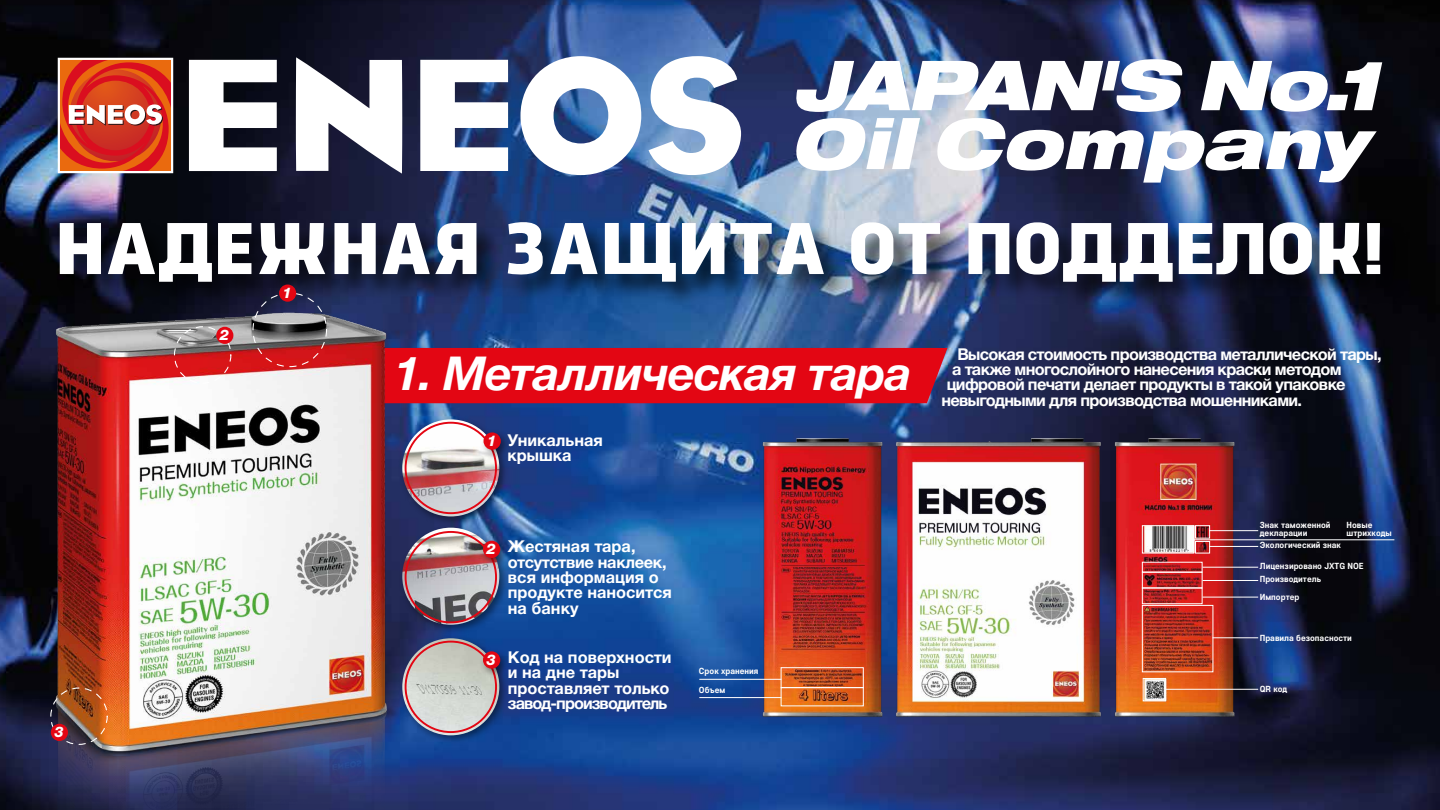
<style>
.page{position:relative;width:1440px;height:810px;background:#fff}
.page>*{position:absolute;margin:0;border:0;box-sizing:border-box;transform-origin:0 0}
.t1{font:800 72.9px "Norpeth E";color:#fff}
.t2{font:italic 700 46.95px "Helvetica Neue Cyr";letter-spacing:-.02em;color:#fff}
.t3{font:700 16.35px "Helvetica Neue Cyr";letter-spacing:-.04em;color:#fff}
.t4{font:700 16.35px/15.3px "Helvetica Neue Cyr";color:#fff}
.t5{font:700 16.35px/15.3px "Helvetica Neue Cyr";letter-spacing:-.02em;color:#fff}
.t6{font:italic 800 14.77px "Helvetica Neue Cyr";color:#fff}
.t7{font:italic 800 14.7px "Helvetica Neue Cyr";color:#fff}
.t8{font:700 8.77px/8.5px "Core Sans E 65";color:#fff}
</style>
<div class="page">
<img style="left:0;top:0;width:1440px;height:810px">
<div style="left:564px;top:348px;width:384px;height:55px;background:#e30613"></div>
<img style="left:49px;top:206px;width:1367px;height:119px">
<img style="left:10px;top:229px;width:430px;height:581px">
<div style="left:279px;top:285px;width:17px;height:17px;background:#e30613;border-radius:50%"></div>
<div style="left:174px;top:326px;width:57px;height:58px;border:1px dashed #fff;border-radius:50%"></div>
<div style="left:216px;top:327px;width:17px;height:17px;background:#e30613;border-radius:50%"></div>
<div style="left:50px;top:687px;width:58px;height:58px;border:1px dashed #fff;border-radius:50%"></div>
<div style="left:51px;top:724px;width:17px;height:17px;background:#e30613;border-radius:50%"></div>
<img style="left:286px;top:337px;width:278px;height:365px">
<img style="left:402px;top:419px;width:97px;height:97px;border-radius:49px">
<img style="left:352px;top:441px;width:231px;height:113px">
<img style="left:402px;top:528px;width:97px;height:97px;border-radius:49px">
<img style="left:321px;top:554px;width:285px;height:256px">
<img style="left:402px;top:638px;width:97px;height:97px;border-radius:49px">
<div style="left:405px;top:422px;width:92px;height:92px;border:2px solid #e30613;border-radius:50%"></div>
<div style="left:405px;top:531px;width:92px;height:92px;border:2px solid #e30613;border-radius:50%"></div>
<div style="left:405px;top:641px;width:92px;height:92px;border:2px solid #e30613;border-radius:50%"></div>
<img style="left:477px;top:426px;width:36px;height:36px">
<div style="left:484px;top:432px;width:17px;height:18px;background:#e30613;border-radius:50%"></div>
<img style="left:477px;top:535px;width:36px;height:36px">
<div style="left:483px;top:541px;width:17px;height:17px;background:#e30613;border-radius:50%"></div>
<img style="left:477px;top:645px;width:36px;height:36px">
<div style="left:483px;top:651px;width:17px;height:18px;background:#e30613;border-radius:50%"></div>
<svg style="left:58px;top:58px;width:115px;height:115px;background:#de563d"></svg>
<svg style="left:296px;top:57px;width:106px;height:117px"></svg>
<svg style="left:520px;top:56px;width:121px;height:119px"></svg>
<svg style="left:649px;top:56px;width:92px;height:119px"></svg>
<svg style="left:189px;top:60px;width:88px;height:111px"></svg>
<svg style="left:420px;top:60px;width:88px;height:111px"></svg>
<svg style="left:794px;top:59px;width:390px;height:53px"></svg>
<svg style="left:1201px;top:61px;width:181px;height:51px"></svg>
<svg style="left:792px;top:118px;width:128px;height:53px"></svg>
<svg style="left:933px;top:118px;width:444px;height:65px"></svg>
<img style="left:748px;top:421px;width:502px;height:313px">
<hr style="left:699px;top:679px;width:83px;height:1px;background:#fff">
<div style="left:781px;top:667px;width:83px;height:21px;border:1px solid #fff"></div>
<hr style="left:699px;top:697px;width:83px;height:1px;background:#fff">
<div style="left:781px;top:687px;width:83px;height:19px;border:1px solid #fff"></div>
<hr style="left:1193px;top:539px;width:201px;height:1px;background:#fff">
<hr style="left:1209px;top:530px;width:49px;height:1px;background:#fff">
<hr style="left:1209px;top:546px;width:49px;height:1px;background:#fff">
<hr style="left:1203px;top:567px;width:55px;height:1px;background:#fff">
<div style="left:1142px;top:525px;width:52px;height:29px;border:1px solid #fff"></div>
<div style="left:1195px;top:525px;width:15px;height:14px;border:1px solid #fff"></div>
<div style="left:1195px;top:541px;width:15px;height:13px;border:1px solid #fff"></div>
<hr style="left:1203px;top:580px;width:55px;height:1px;background:#fff">
<div style="left:1142px;top:572px;width:61px;height:16px;border:1px solid #fff"></div>
<hr style="left:1203px;top:597px;width:55px;height:1px;background:#fff">
<div style="left:1142px;top:588px;width:61px;height:16px;border:1px solid #fff"></div>
<hr style="left:1213px;top:637px;width:45px;height:1px;background:#fff">
<div style="left:1142px;top:605px;width:71px;height:67px;border:1px solid #fff"></div>
<hr style="left:1165px;top:689px;width:93px;height:1px;background:#fff">
<div style="left:1143px;top:678px;width:23px;height:23px;border:1px solid #fff"></div>
<h1 class="t1" style="left:56px;top:193px;width:1329px">НАДЕЖНАЯ ЗАЩИТА ОТ ПОДДЕЛОК!</h1>
<p class="t7" style="left:54px;top:724px;width:11px">3</p>
<p class="t7" style="left:220px;top:327px;width:11px">2</p>
<p class="t7" style="left:283px;top:285px;width:11px">1</p>
<h2 class="t2" style="left:394px;top:348px;width:519px">1. Металлическая тара</h2>
<p class="t6" style="left:487px;top:432px;width:11px">1</p>
<p class="t4" style="left:508px;top:433px;width:97px">Уникальная крышка</p>
<p class="t6" style="left:487px;top:541px;width:11px">2</p>
<p class="t6" style="left:487px;top:651px;width:11px">3</p>
<p class="t4" style="left:508px;top:539px;width:166px">Жестяная тара, отсутствие наклеек, вся информация о продукте наносится на банку</p>
<p class="t5" style="left:508px;top:650px;width:165px">Код на поверхности и на дне тары проставляет только завод-производитель</p>
<p class="t8" style="left:699px;top:661px;width:61px;line-height:18.7px">Срок хранения<br>Объем</p>
<p class="t3" style="left:957px;top:345px;width:426px">Высокая стоимость производства металлической тары,</p>
<p class="t3" style="left:952px;top:360px;width:391px">а также многослойного нанесения краски методом</p>
<p class="t3" style="left:947px;top:375px;width:400px">цифровой печати делает продукты в такой упаковке</p>
<p class="t3" style="left:941px;top:391px;width:362px">невыгодными для производства мошенниками.</p>
<p class="t8" style="left:1260px;top:520px;width:72px">Знак таможенной декларации</p>
<p class="t8" style="left:1260px;top:541px;width:83px">Экологический знак</p>
<p class="t8" style="left:1260px;top:559px;width:105px;line-height:13px">Лицензировано JXTG NOE<br>Производитель</p>
<p class="t8" style="left:1260px;top:593px;width:41px">Импортер</p>
<p class="t8" style="left:1260px;top:634px;width:94px">Правила безопасности</p>
<p class="t8" style="left:1347px;top:520px;width:47px">Новые штрихкоды</p>
<p class="t8" style="left:1260px;top:684px;width:29px">QR код</p>
</div>
